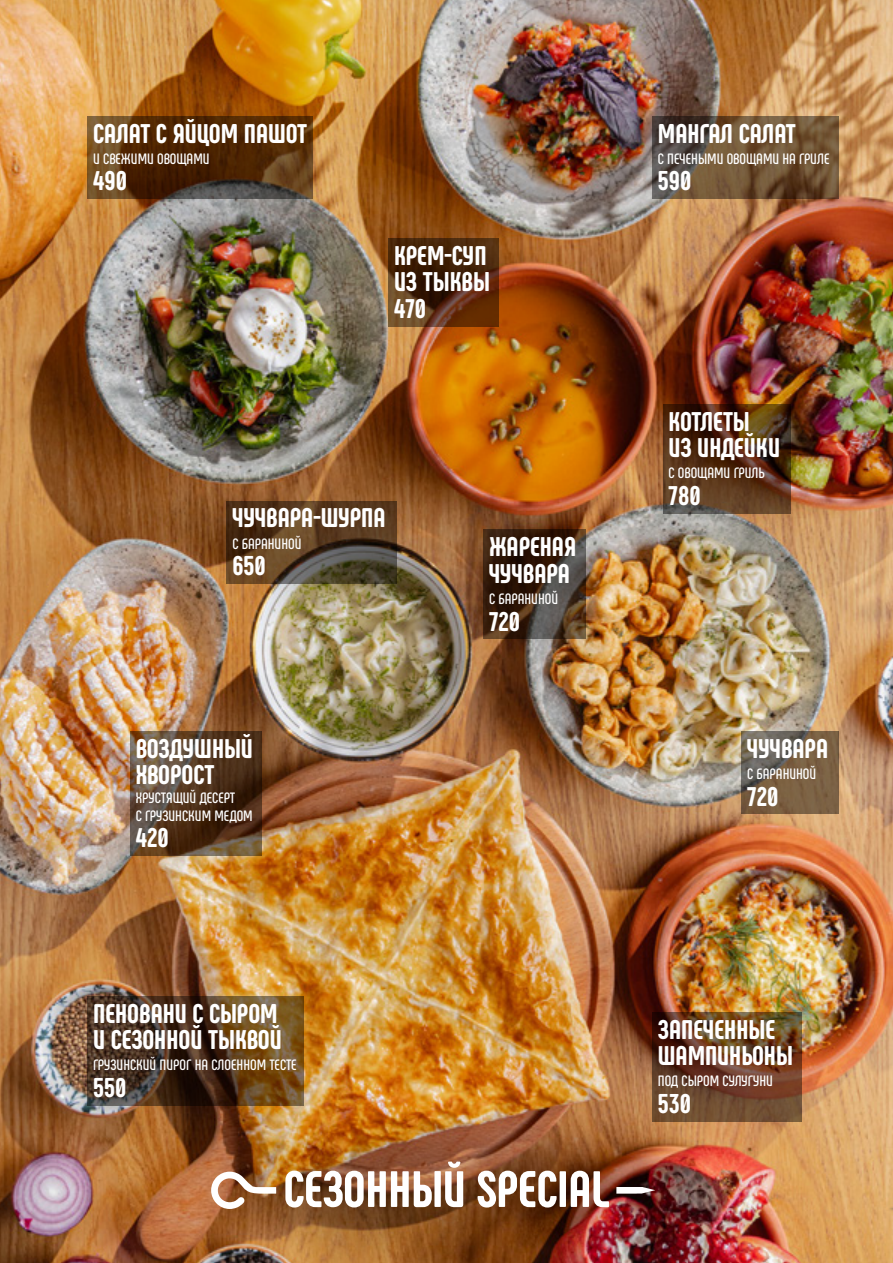
<style>
.page{position:relative;width:893px;height:1263px;background:#fff}
.page>*{position:absolute;margin:0;border:0;box-sizing:border-box;transform-origin:0 0}
.t1{font:800 51px "Phenomena";color:#fff}
.t2{font:800 27px/26.4px "Phenomena";color:#fff}
.t3{font:700 15px/18px "Phenomena";color:#fff}
</style>
<div class="page">
<img style="left:0;top:0;width:893px;height:1263px">
<svg style="left:87px;top:996px;width:217px;height:109px;background:#53391f"></svg>
<svg style="left:87px;top:116px;width:226px;height:83px;background:#553212"></svg>
<svg style="left:652px;top:116px;width:187px;height:83px;background:#664f37"></svg>
<svg style="left:662px;top:404px;width:128px;height:109px;background:#512f17"></svg>
<svg style="left:226px;top:501px;width:170px;height:83px;background:#553d25"></svg>
<svg style="left:130px;top:731px;width:131px;height:125px;background:#573d28"></svg>
<svg style="left:652px;top:1012px;width:149px;height:109px;background:#653d24"></svg>
<svg style="left:741px;top:731px;width:98px;height:83px;background:#746049"></svg>
<svg style="left:483px;top:530px;width:102px;height:109px;background:#3e2b1d"></svg>
<svg style="left:388px;top:238px;width:111px;height:88px;background:#502a0f"></svg>
<div style="left:227px;top:1109px;width:456px;height:154px;background:#000;opacity:.75"></div>
<svg style="left:211px;top:1171px;width:65px;height:38px"></svg>
<svg style="left:616px;top:1187px;width:39px;height:6px"></svg>
<p class="t2" style="left:93px;top:120px;width:216px">САЛАТ С ЯЙЦОМ ПАШОТ</p>
<p class="t3" style="left:93px;top:150px;width:118px">И СВЕЖИМИ ОВОЩАМИ</p>
<p class="t2" style="left:93px;top:168px;width:35px">490</p>
<p class="t2" style="left:394px;top:242px;width:97px">КРЕМ-СУП<br>ИЗ ТЫКВЫ<br>470</p>
<p class="t2" style="left:232px;top:504px;width:155px">ЧУЧВАРА-ШУРПА</p>
<p class="t3" style="left:232px;top:534px;width:71px">С БАРАНИНОЙ</p>
<p class="t2" style="left:232px;top:552px;width:35px">650</p>
<p class="t2" style="left:136px;top:735px;width:119px">ВОЗДУШНЫЙ<br>ХВОРОСТ</p>
<p class="t3" style="left:136px;top:789px;width:119px">ХРУСТЯЩИЙ ДЕСЕРТ<br>С ГРУЗИНСКИМ МЕДОМ</p>
<p class="t2" style="left:136px;top:825px;width:34px">420</p>
<p class="t2" style="left:489px;top:534px;width:89px">ЖАРЕНАЯ<br>ЧУЧВАРА</p>
<p class="t3" style="left:489px;top:590px;width:71px">С БАРАНИНОЙ</p>
<p class="t2" style="left:489px;top:608px;width:33px">720</p>
<p class="t2" style="left:658px;top:120px;width:139px">МАНГАЛ САЛАТ</p>
<p class="t3" style="left:658px;top:150px;width:173px">С ПЕЧЕНЫМИ ОВОЩАМИ НА ГРИЛЕ</p>
<p class="t2" style="left:658px;top:168px;width:35px">590</p>
<p class="t2" style="left:668px;top:408px;width:113px">КОТЛЕТЫ<br>ИЗ ИНДЕЙКИ</p>
<p class="t3" style="left:668px;top:464px;width:98px">С ОВОЩАМИ ГРИЛЬ</p>
<p class="t2" style="left:668px;top:482px;width:34px">780</p>
<p class="t2" style="left:747px;top:735px;width:82px">ЧУЧВАРА</p>
<p class="t3" style="left:747px;top:765px;width:71px">С БАРАНИНОЙ</p>
<p class="t2" style="left:747px;top:783px;width:33px">720</p>
<p class="t2" style="left:93px;top:1000px;width:190px">ПЕНОВАНИ С СЫРОМ<br>И СЕЗОННОЙ ТЫКВОЙ</p>
<p class="t3" style="left:93px;top:1056px;width:205px">ГРУЗИНСКИЙ ПИРОГ НА СЛОЕННОМ ТЕСТЕ</p>
<p class="t2" style="left:93px;top:1074px;width:35px">550</p>
<h1 class="t1" style="left:283px;top:1157px;width:327px">СЕЗОННЫЙ SPECIAL</h1>
<p class="t2" style="left:658px;top:1016px;width:137px">ЗАПЕЧЕННЫЕ<br>ШАМПИНЬОНЫ</p>
<p class="t3" style="left:658px;top:1072px;width:117px">ПОД СЫРОМ СУЛУГУНИ</p>
<p class="t2" style="left:658px;top:1090px;width:35px">530</p>
</div>
